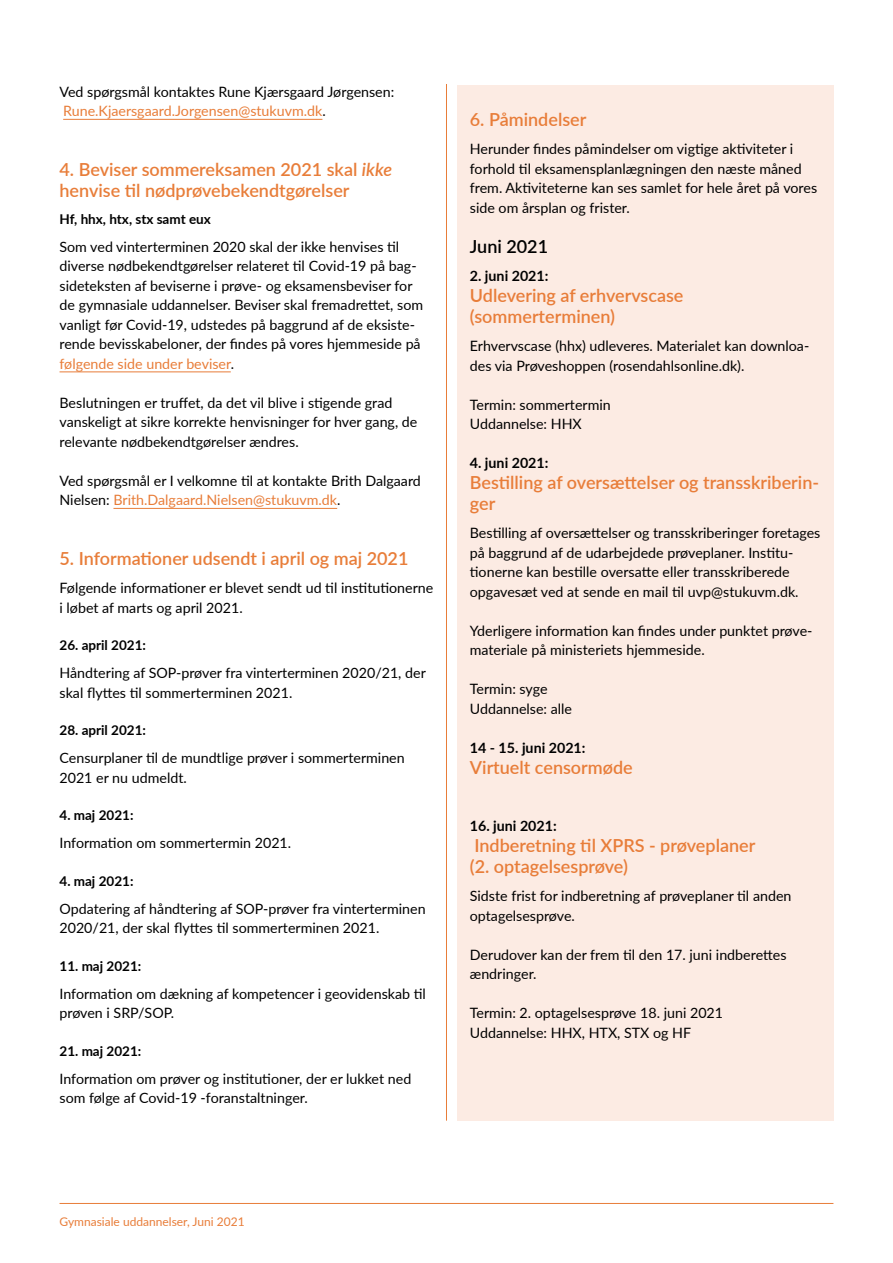
<style>
.page{position:relative;width:893px;height:1263px;background:#fff}
.page>*{position:absolute;margin:0;border:0;box-sizing:border-box;transform-origin:0 0}
.H3_Overskrift_12_14{font:600 18px/21px "Lato";color:#e87d39}
.H3_Overskrift_12_14-2{font:600 18px "Lato";color:#000}
.Brødtekst_9_5_13{font:14.25px/19.5px "Lato";color:#000}
.H5_Lato_9_5_13{font:14.25px/19.5px "Lato";color:#000}
.Dato{font:700 14.25px "Lato";color:#000}
.H4_Fed_sort{font:700 13.5px "Lato";color:#000}
.t1{font:12px "Lato";color:#e87d39}
.s1{color:#e87d39}
.s2{font-style:italic}
</style>
<div class="page">
<hr style="left:446px;top:84px;width:1px;height:1037px;background:#e87d39">
<hr style="left:60px;top:1203px;width:773px;height:1px;background:#e87d39">
<hr style="left:63px;top:119px;width:259px;height:1px;background:#e87d39">
<hr style="left:60px;top:372px;width:171px;height:1px;background:#e87d39">
<hr style="left:113px;top:508px;width:224px;height:1px;background:#e87d39">
<div style="left:457px;top:85px;width:376px;height:1036px;background:#fcebe3"></div>
<p class="Brødtekst_9_5_13" style="left:60px;top:81px;width:336px">Ved spørgsmål kontaktes Rune Kjærsgaard Jørgensen:<br><span class="s1">Rune.Kjaersgaard.Jorgensen@stukuvm.dk</span>.</p>
<h2 class="H3_Overskrift_12_14" style="left:60px;top:158px;width:334px">4. Beviser sommereksamen 2021 skal <span class="s2">ikke </span>henvise til nødprøvebekendtgørelser</h2>
<h4 class="H4_Fed_sort" style="left:60px;top:209px;width:153px">Hf, hhx, htx, stx samt eux</h4>
<p class="Brødtekst_9_5_13" style="left:60px;top:236px;width:365px">Som ved vinterterminen 2020 skal der ikke henvises til diverse nødbekendtgørelser relateret til Covid-19 på bag&shy;sideteksten af beviserne i prøve- og eksamensbeviser for de gymnasiale uddannelser. Beviser skal fremadrettet, som vanligt før Covid-19, udstedes på baggrund af de eksiste&shy;rende bevisskabeloner, der findes på vores hjemmeside på <span class="s1">følgende side under beviser</span>.</p>
<p class="Brødtekst_9_5_13" style="left:60px;top:392px;width:359px">Beslutningen er truffet, da det vil blive i stigende grad vanskeligt at sikre korrekte henvisninger for hver gang, de relevante nødbekendtgørelser ændres.</p>
<p class="Brødtekst_9_5_13" style="left:60px;top:470px;width:363px">Ved spørgsmål er I velkomne til at kontakte Brith Dalgaard<br>Nielsen: <span class="s1">Brith.Dalgaard.Nielsen@stukuvm.dk</span>.</p>
<h2 class="H3_Overskrift_12_14" style="left:60px;top:547px;width:350px">5. Informationer udsendt i april og maj 2021</h2>
<p class="H5_Lato_9_5_13" style="left:60px;top:577px;width:375px">Følgende informationer er blevet sendt ud til institutionerne i løbet af marts og april 2021.</p>
<h4 class="H4_Fed_sort" style="left:60px;top:635px;width:88px">26. april 2021:</h4>
<p class="Brødtekst_9_5_13" style="left:60px;top:662px;width:368px">Håndtering af SOP-prøver fra vinterterminen 2020/21, der skal flyttes til sommerterminen 2021.</p>
<h4 class="H4_Fed_sort" style="left:60px;top:720px;width:88px">28. april 2021:</h4>
<p class="Brødtekst_9_5_13" style="left:60px;top:748px;width:347px">Censurplaner til de mundtlige prøver i sommerterminen<br>2021 er nu udmeldt.</p>
<h4 class="H4_Fed_sort" style="left:60px;top:805px;width:75px">4. maj 2021:</h4>
<p class="Brødtekst_9_5_13" style="left:60px;top:833px;width:233px">Information om sommertermin 2021.</p>
<h4 class="H4_Fed_sort" style="left:60px;top:871px;width:75px">4. maj 2021:</h4>
<p class="Brødtekst_9_5_13" style="left:60px;top:898px;width:368px">Opdatering af håndtering af SOP-prøver fra vinterterminen<br>2020/21, der skal flyttes til sommerterminen 2021.</p>
<h4 class="H4_Fed_sort" style="left:60px;top:956px;width:83px">11. maj 2021:</h4>
<p class="Brødtekst_9_5_13" style="left:60px;top:983px;width:368px">Information om dækning af kompetencer i geovidenskab til prøven i SRP/SOP.</p>
<h4 class="H4_Fed_sort" style="left:60px;top:1041px;width:83px">21. maj 2021:</h4>
<p class="Brødtekst_9_5_13" style="left:60px;top:1068px;width:353px">Information om prøver og institutioner, der er lukket ned som følge af Covid-19 -foranstaltninger.</p>
<h2 class="H3_Overskrift_12_14" style="left:470px;top:108px;width:118px">6. Påmindelser</h2>
<p class="Brødtekst_9_5_13" style="left:470px;top:138px;width:349px">Herunder findes påmindelser om vigtige aktiviteter i forhold til eksamensplanlægningen den næste måned frem. Aktiviteterne kan ses samlet for hele året på vores side om årsplan og frister.</p>
<h2 class="H3_Overskrift_12_14-2" style="left:470px;top:233px;width:80px">Juni 2021</h2>
<p class="Dato" style="left:470px;top:265px;width:80px">2. juni 2021:</p>
<h2 class="H3_Overskrift_12_14" style="left:470px;top:284px;width:215px">Udlevering af erhvervscase (sommerterminen)</h2>
<p class="Brødtekst_9_5_13" style="left:470px;top:335px;width:341px">Erhvervscase (hhx) udleveres. Materialet kan downloa&shy;des via Prøveshoppen (rosendahlsonline.dk).</p>
<p class="Brødtekst_9_5_13" style="left:470px;top:394px;width:142px">Termin: sommertermin</p>
<p class="Brødtekst_9_5_13" style="left:470px;top:413px;width:113px">Uddannelse: HHX</p>
<p class="Dato" style="left:470px;top:452px;width:80px">4. juni 2021:</p>
<h2 class="H3_Overskrift_12_14" style="left:470px;top:471px;width:351px">Bestilling af oversættelser og transskriberin&shy;ger</h2>
<p class="Brødtekst_9_5_13" style="left:470px;top:523px;width:352px">Bestilling af oversættelser og transskriberinger foretages på baggrund af de udarbejdede prøveplaner. Institu&shy;tionerne kan bestille oversatte eller transskriberede opgavesæt ved at sende en mail til uvp@stukuvm.dk.</p>
<p class="Brødtekst_9_5_13" style="left:470px;top:620px;width:344px">Yderligere information kan findes under punktet prøve&shy;materiale på ministeriets hjemmeside.</p>
<p class="Brødtekst_9_5_13" style="left:470px;top:679px;width:79px">Termin: syge</p>
<p class="Brødtekst_9_5_13" style="left:470px;top:698px;width:104px">Uddannelse: alle</p>
<p class="Dato" style="left:470px;top:737px;width:117px">14 - 15. juni 2021:</p>
<h2 class="H3_Overskrift_12_14" style="left:470px;top:756px;width:164px">Virtuelt censormøde</h2>
<p class="Dato" style="left:470px;top:815px;width:88px">16. juni 2021:</p>
<h2 class="H3_Overskrift_12_14" style="left:470px;top:834px;width:287px">Indberetning til XPRS - prøveplaner (2. optagelsesprøve)</h2>
<p class="Brødtekst_9_5_13" style="left:470px;top:886px;width:323px">Sidste frist for indberetning af prøveplaner til anden optagelsesprøve.</p>
<p class="Brødtekst_9_5_13" style="left:470px;top:944px;width:318px">Derudover kan der frem til den 17. juni indberettes ændringer.</p>
<p class="Brødtekst_9_5_13" style="left:470px;top:1003px;width:255px">Termin: 2. optagelsesprøve 18. juni 2021</p>
<p class="Brødtekst_9_5_13" style="left:470px;top:1022px;width:223px">Uddannelse: HHX, HTX, STX og HF</p>
<p class="t1" style="left:60px;top:1213px;width:187px">Gymnasiale uddannelser, Juni 2021</p>
</div>
